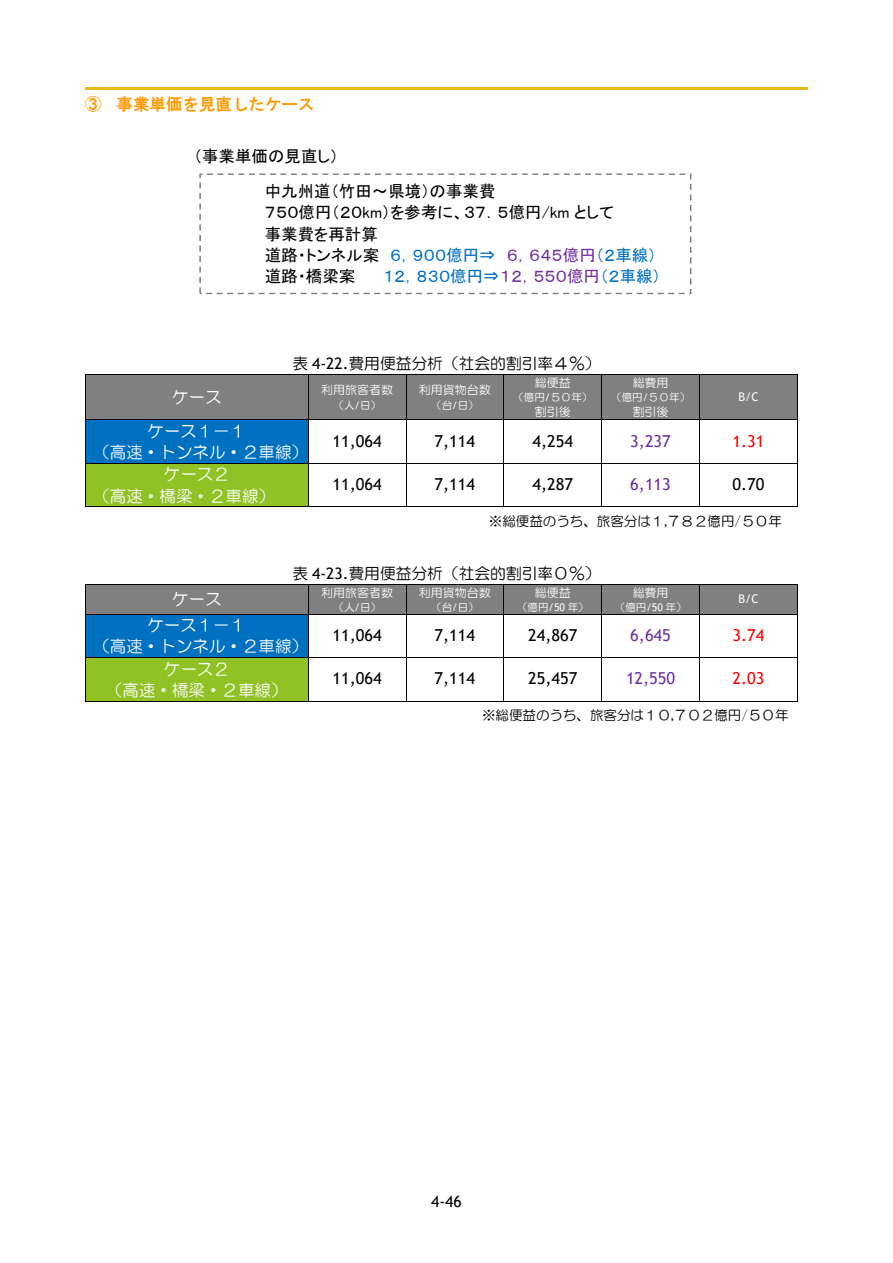
<style>
.page{position:relative;width:893px;height:1263px;background:#fff}
.page>*{position:absolute;margin:0;border:0;box-sizing:border-box;transform-origin:0 0}
.t1{font:16.5px/21.5px "MS P Gothic";color:#000}
.t2{font:16.5px/21.5px "HG Maru Gothic MPRO";color:#fff;text-align:center}
.t3{font:16.5px "Trebuchet MS";color:#000}
.t4{font:16.5px "MS P Gothic";color:#0070c0}
.t5{font:16.5px "Trebuchet MS";color:#7030a0}
.t6{font:16.5px "HGS Gothic E";color:#ff9a00}
.t7{font:16.5px "Trebuchet MS";color:#f00}
.t8{font:15.75px "HG Maru Gothic MPRO";color:#000}
.t9{font:15.75px "Trebuchet MS";color:#000}
.t10{font:13.5px "HG Maru Gothic MPRO";color:#000}
.t11{font:12px "HG Maru Gothic MPRO";color:#fff}
.t12{font:12px "Trebuchet MS";color:#fff}
.t13{font:10.5px "HG Maru Gothic MPRO";color:#fff}
.s1{color:#0070c0}
.s2{color:#7030a0}
.s3{font-family:"Trebuchet MS"}
</style>
<div class="page">
<hr style="left:85px;top:87px;width:723px;height:2px;background:#e6b91e">
<div style="left:86px;top:375px;width:222px;height:44px;background:#808080"></div>
<div style="left:309px;top:375px;width:97px;height:44px;background:#808080"></div>
<div style="left:407px;top:375px;width:97px;height:44px;background:#808080"></div>
<div style="left:504px;top:375px;width:97px;height:44px;background:#808080"></div>
<div style="left:602px;top:375px;width:97px;height:44px;background:#808080"></div>
<div style="left:700px;top:375px;width:97px;height:44px;background:#808080"></div>
<hr style="left:85px;top:374px;width:517px;height:1px;background:#000">
<hr style="left:602px;top:374px;width:97px;height:1px;background:#000">
<hr style="left:699px;top:374px;width:99px;height:1px;background:#000">
<hr style="left:85px;top:375px;width:1px;height:44px;background:#000">
<hr style="left:308px;top:375px;width:1px;height:44px;background:#000">
<hr style="left:406px;top:375px;width:1px;height:44px;background:#000">
<hr style="left:504px;top:375px;width:1px;height:44px;background:#000">
<hr style="left:601px;top:375px;width:1px;height:44px;background:#000">
<hr style="left:699px;top:375px;width:1px;height:44px;background:#000">
<hr style="left:797px;top:375px;width:1px;height:44px;background:#000">
<div style="left:86px;top:420px;width:222px;height:43px;background:#0070c0"></div>
<hr style="left:85px;top:419px;width:517px;height:1px;background:#000">
<hr style="left:602px;top:419px;width:97px;height:1px;background:#000">
<hr style="left:699px;top:419px;width:99px;height:1px;background:#000">
<hr style="left:85px;top:420px;width:1px;height:43px;background:#000">
<hr style="left:308px;top:420px;width:1px;height:43px;background:#000">
<hr style="left:406px;top:420px;width:1px;height:43px;background:#000">
<hr style="left:504px;top:420px;width:1px;height:43px;background:#000">
<hr style="left:601px;top:420px;width:1px;height:43px;background:#000">
<hr style="left:699px;top:420px;width:1px;height:43px;background:#000">
<hr style="left:797px;top:420px;width:1px;height:43px;background:#000">
<div style="left:86px;top:464px;width:222px;height:42px;background:#90c226"></div>
<hr style="left:85px;top:463px;width:517px;height:1px;background:#000">
<hr style="left:602px;top:463px;width:97px;height:1px;background:#000">
<hr style="left:699px;top:463px;width:99px;height:1px;background:#000">
<hr style="left:85px;top:464px;width:1px;height:43px;background:#000">
<hr style="left:85px;top:506px;width:223px;height:1px;background:#000">
<hr style="left:308px;top:464px;width:1px;height:43px;background:#000">
<hr style="left:309px;top:506px;width:97px;height:1px;background:#000">
<hr style="left:406px;top:464px;width:1px;height:43px;background:#000">
<hr style="left:407px;top:506px;width:97px;height:1px;background:#000">
<hr style="left:504px;top:464px;width:1px;height:43px;background:#000">
<hr style="left:504px;top:506px;width:97px;height:1px;background:#000">
<hr style="left:601px;top:464px;width:1px;height:43px;background:#000">
<hr style="left:602px;top:506px;width:97px;height:1px;background:#000">
<hr style="left:699px;top:464px;width:1px;height:43px;background:#000">
<hr style="left:700px;top:506px;width:97px;height:1px;background:#000">
<hr style="left:797px;top:464px;width:1px;height:43px;background:#000">
<div style="left:86px;top:585px;width:222px;height:29px;background:#808080"></div>
<div style="left:309px;top:585px;width:97px;height:29px;background:#808080"></div>
<div style="left:407px;top:585px;width:97px;height:29px;background:#808080"></div>
<div style="left:504px;top:585px;width:97px;height:29px;background:#808080"></div>
<div style="left:602px;top:585px;width:97px;height:29px;background:#808080"></div>
<div style="left:700px;top:585px;width:97px;height:29px;background:#808080"></div>
<hr style="left:85px;top:584px;width:517px;height:1px;background:#000">
<hr style="left:602px;top:584px;width:97px;height:1px;background:#000">
<hr style="left:699px;top:584px;width:99px;height:1px;background:#000">
<hr style="left:85px;top:584px;width:1px;height:30px;background:#000">
<hr style="left:308px;top:584px;width:1px;height:30px;background:#000">
<hr style="left:406px;top:584px;width:1px;height:30px;background:#000">
<hr style="left:504px;top:584px;width:1px;height:30px;background:#000">
<hr style="left:601px;top:584px;width:1px;height:30px;background:#000">
<hr style="left:699px;top:584px;width:1px;height:30px;background:#000">
<hr style="left:797px;top:584px;width:1px;height:30px;background:#000">
<div style="left:86px;top:614px;width:222px;height:43px;background:#0070c0"></div>
<hr style="left:85px;top:614px;width:517px;height:1px;background:#000">
<hr style="left:602px;top:614px;width:97px;height:1px;background:#000">
<hr style="left:699px;top:614px;width:99px;height:1px;background:#000">
<hr style="left:85px;top:614px;width:1px;height:43px;background:#000">
<hr style="left:308px;top:614px;width:1px;height:43px;background:#000">
<hr style="left:406px;top:614px;width:1px;height:43px;background:#000">
<hr style="left:504px;top:614px;width:1px;height:43px;background:#000">
<hr style="left:601px;top:614px;width:1px;height:43px;background:#000">
<hr style="left:699px;top:614px;width:1px;height:43px;background:#000">
<hr style="left:797px;top:614px;width:1px;height:43px;background:#000">
<div style="left:86px;top:658px;width:222px;height:43px;background:#90c226"></div>
<hr style="left:85px;top:657px;width:517px;height:1px;background:#000">
<hr style="left:602px;top:657px;width:97px;height:1px;background:#000">
<hr style="left:699px;top:657px;width:99px;height:1px;background:#000">
<hr style="left:85px;top:658px;width:1px;height:44px;background:#000">
<hr style="left:85px;top:701px;width:223px;height:1px;background:#000">
<hr style="left:308px;top:658px;width:1px;height:44px;background:#000">
<hr style="left:309px;top:701px;width:97px;height:1px;background:#000">
<hr style="left:406px;top:658px;width:1px;height:44px;background:#000">
<hr style="left:407px;top:701px;width:97px;height:1px;background:#000">
<hr style="left:504px;top:658px;width:1px;height:44px;background:#000">
<hr style="left:504px;top:701px;width:97px;height:1px;background:#000">
<hr style="left:601px;top:658px;width:1px;height:44px;background:#000">
<hr style="left:602px;top:701px;width:97px;height:1px;background:#000">
<hr style="left:699px;top:658px;width:1px;height:44px;background:#000">
<hr style="left:700px;top:701px;width:97px;height:1px;background:#000">
<hr style="left:797px;top:658px;width:1px;height:44px;background:#000">
<svg style="left:199px;top:173px;width:492px;height:121px"></svg>
<p class="t6" style="left:85px;top:96px;width:231px">③ 事業単価を見直したケース</p>
<p class="t1" style="left:194px;top:146px;width:146px">（事業単価の見直し）</p>
<p class="t1" style="left:265px;top:180px;width:393px">中九州道（竹田～県境）の事業費<br>７５０億円（２０km）を参考に、３７．５億円/km として<br>事業費を再計算<br>道路・トンネル案 <span class="s1">６，９００億円⇒</span> <span class="s2">６，６４５億円</span><span class="s1">（２車線）</span>道路・橋梁案</p>
<p class="t4" style="left:383px;top:268px;width:279px">１２，８３０億円⇒<span class="s2">１２，５５０億円</span>（２車線）</p>
<p class="t8" style="left:292px;top:356px;width:310px">表 <span class="s3">4-22.</span>費用便益分析（社会的割引率４％）</p>
<p class="t2" style="left:172px;top:386px;width:51px">ケース</p>
<p class="t11" style="left:321px;top:384px;width:73px">利用旅客者数</p>
<p class="t13" style="left:333px;top:399px;width:49px">（人<span class="s3">/</span>日）</p>
<p class="t11" style="left:419px;top:384px;width:73px">利用貨物台数</p>
<p class="t13" style="left:431px;top:399px;width:49px">（台<span class="s3">/</span>日）</p>
<p class="t11" style="left:535px;top:376px;width:37px">総便益</p>
<p class="t13" style="left:513px;top:392px;width:81px">（億円<span class="s3">/</span>５０年）</p>
<p class="t11" style="left:535px;top:405px;width:37px">割引後</p>
<p class="t11" style="left:633px;top:376px;width:37px">総費用</p>
<p class="t13" style="left:611px;top:392px;width:81px">（億円<span class="s3">/</span>５０年）</p>
<p class="t11" style="left:633px;top:405px;width:37px">割引後</p>
<p class="t12" style="left:738px;top:389px;width:22px">B/C</p>
<p class="t2" style="left:94px;top:420px;width:216px">ケース１－１<br>（高速・トンネル・２車線）</p>
<p class="t3" style="left:333px;top:430px;width:51px">11,064</p>
<p class="t3" style="left:435px;top:430px;width:42px">7,114</p>
<p class="t3" style="left:532px;top:430px;width:42px">4,254</p>
<p class="t5" style="left:630px;top:430px;width:42px">3,237</p>
<p class="t7" style="left:732px;top:430px;width:33px">1.31</p>
<p class="t2" style="left:94px;top:464px;width:183px;text-align:left;text-indent:70px">ケース２<br>（高速・橋梁・２車線）</p>
<p class="t3" style="left:333px;top:474px;width:51px">11,064</p>
<p class="t3" style="left:435px;top:474px;width:42px">7,114</p>
<p class="t3" style="left:532px;top:474px;width:42px">4,287</p>
<p class="t5" style="left:630px;top:474px;width:42px">6,113</p>
<p class="t3" style="left:732px;top:474px;width:33px">0.70</p>
<p class="t10" style="left:489px;top:514px;width:295px">※総便益のうち、旅客分は１,７８２億円/５０年</p>
<p class="t8" style="left:292px;top:566px;width:310px">表 <span class="s3">4-23.</span>費用便益分析（社会的割引率０％）</p>
<p class="t2" style="left:172px;top:588px;width:51px">ケース</p>
<p class="t11" style="left:321px;top:586px;width:73px">利用旅客者数</p>
<p class="t11" style="left:419px;top:586px;width:73px">利用貨物台数</p>
<p class="t13" style="left:431px;top:601px;width:49px">（台<span class="s3">/</span>日）</p>
<p class="t11" style="left:535px;top:586px;width:37px">総便益</p>
<p class="t13" style="left:517px;top:601px;width:73px">（億円<span class="s3">/50</span> 年）</p>
<p class="t11" style="left:633px;top:586px;width:37px">総費用</p>
<p class="t13" style="left:615px;top:601px;width:73px">（億円<span class="s3">/50</span> 年）</p>
<p class="t12" style="left:738px;top:591px;width:22px">B/C</p>
<p class="t13" style="left:333px;top:601px;width:49px">（人<span class="s3">/</span>日）</p>
<p class="t2" style="left:94px;top:614px;width:216px">ケース１－１<br>（高速・トンネル・２車線）</p>
<p class="t3" style="left:333px;top:625px;width:51px">11,064</p>
<p class="t3" style="left:435px;top:625px;width:42px">7,114</p>
<p class="t3" style="left:528px;top:625px;width:51px">24,867</p>
<p class="t5" style="left:630px;top:625px;width:42px">6,645</p>
<p class="t7" style="left:732px;top:625px;width:33px">3.74</p>
<p class="t2" style="left:106px;top:658px;width:183px">ケース２<br>（高速・橋梁・２車線）</p>
<p class="t3" style="left:333px;top:668px;width:51px">11,064</p>
<p class="t3" style="left:435px;top:668px;width:42px">7,114</p>
<p class="t3" style="left:528px;top:668px;width:51px">25,457</p>
<p class="t5" style="left:626px;top:668px;width:51px">12,550</p>
<p class="t7" style="left:732px;top:668px;width:33px">2.03</p>
<p class="t10" style="left:482px;top:708px;width:308px">※総便益のうち、旅客分は１０,７０２億円/５０年</p>
<p class="t9" style="left:431px;top:1192px;width:32px">4-46</p>
</div>
